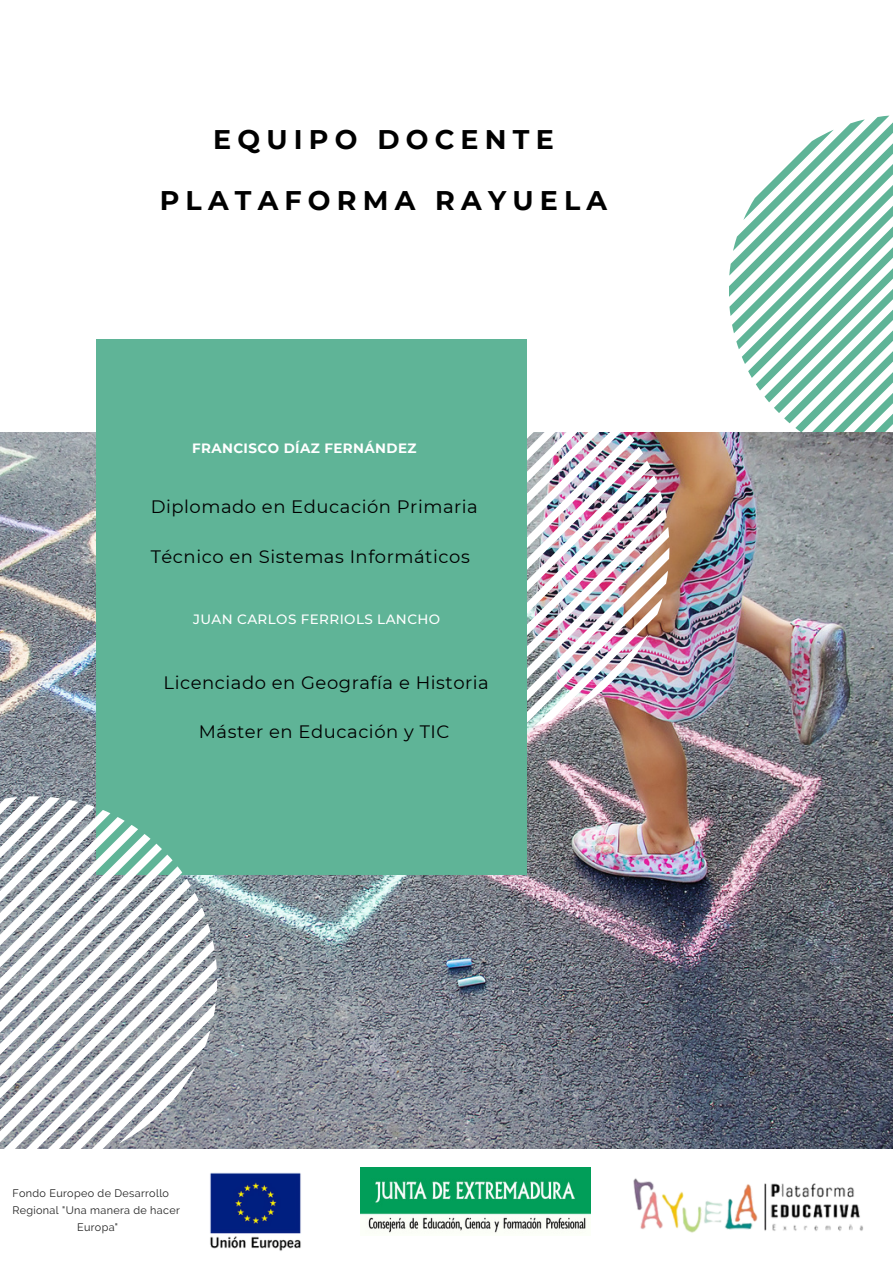
<style>
.page{position:relative;width:893px;height:1264px;background:#fff}
.page>*{position:absolute;margin:0;border:0;box-sizing:border-box;transform-origin:0 0}
.t1{font:700 26.85px "Montserrat";letter-spacing:.23em;color:#000}
.t2{font:18px "Montserrat";letter-spacing:.03em;color:#000}
.t3{font:500 13.5px "Montserrat";letter-spacing:.03em;color:#fff}
.t4{font:700 13.5px "Montserrat";letter-spacing:.03em;color:#fff}
.t5{font:10.8px/16.8px "Raleway";letter-spacing:.03em;color:#222}
</style>
<div class="page">
<svg style="left:728px;top:115px;width:164px;height:318px"></svg>
<img style="left:0;top:433px;width:892px;height:715px">
<img style="left:527px;top:432px;width:142px;height:300px">
<div style="left:97px;top:339px;width:430px;height:535px;background:#5fb497"></div>
<svg style="left:0;top:796px;width:217px;height:353px"></svg>
<img style="left:210px;top:1172px;width:91px;height:79px">
<img style="left:624px;top:1079px;width:248px;height:154px">
<img style="left:360px;top:1167px;width:230px;height:66px">
<p class="t1" style="left:213px;top:123px;width:342px">EQUIPO DOCENTE</p>
<p class="t1" style="left:160px;top:184px;width:449px">PLATAFORMA RAYUELA</p>
<p class="t4" style="left:192px;top:440px;width:226px">FRANCISCO DÍAZ FERNÁNDEZ</p>
<p class="t2" style="left:151px;top:496px;width:328px">Diplomado en Educación Primaria</p>
<p class="t2" style="left:151px;top:545px;width:320px">Técnico en Sistemas Informáticos</p>
<p class="t3" style="left:193px;top:610px;width:248px">JUAN CARLOS FERRIOLS LANCHO</p>
<p class="t2" style="left:164px;top:671px;width:327px">Licenciado en Geografía e Historia</p>
<p class="t2" style="left:199px;top:721px;width:252px">Máster en Educación y TIC</p>
<p class="t5" style="left:12px;top:1185px;width:169px">Fondo Europeo de Desarrollo<br>Regional "Una manera de hacer</p>
<p class="t5" style="left:77px;top:1218px;width:42px">Europa"</p>
</div>
